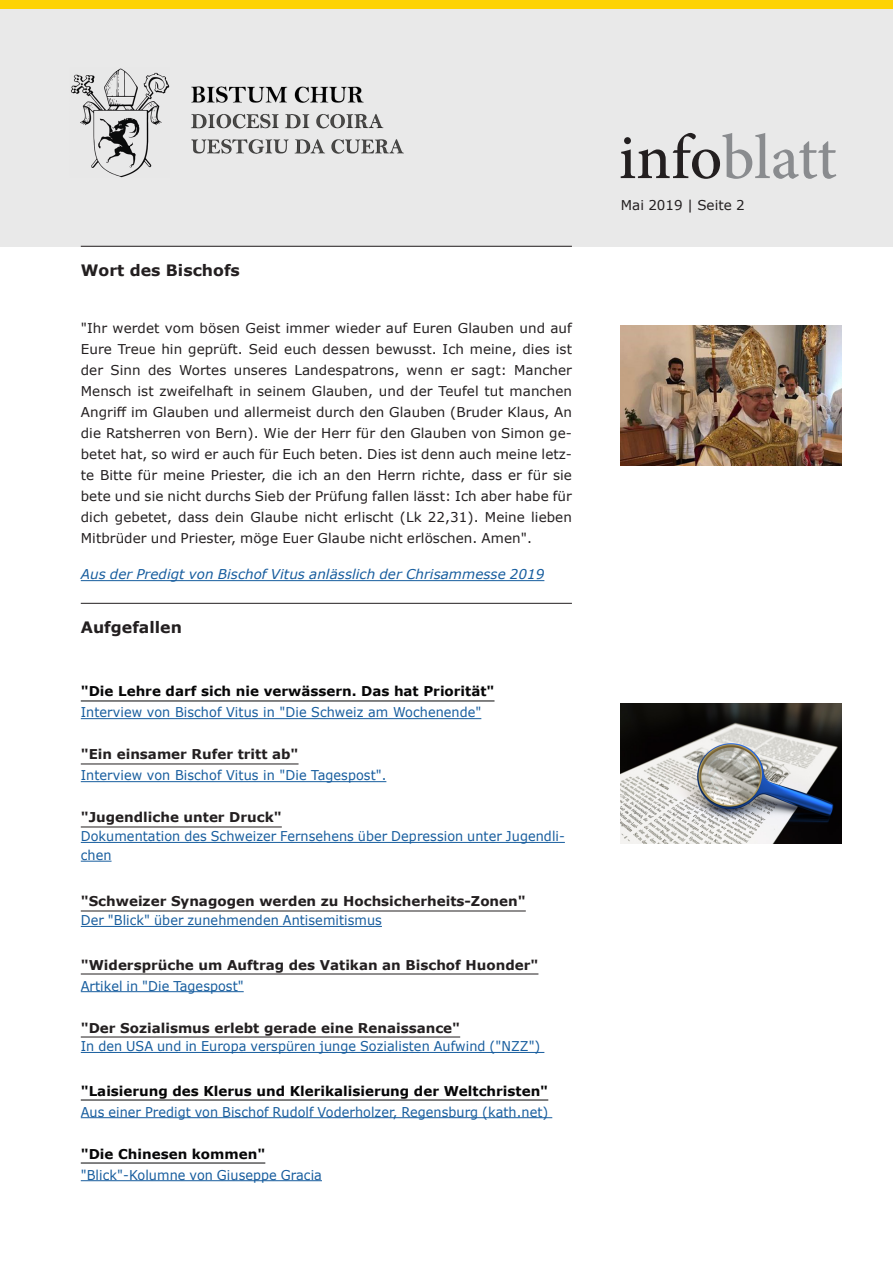
<style>
.page{position:relative;width:893px;height:1263px;background:#fff}
.page>*{position:absolute;margin:0;border:0;box-sizing:border-box;transform-origin:0 0}
.t1{font:500 63.6px "Minion Pro";letter-spacing:-.005em;color:#8a8c8f}
._1_Rubriken-Titel_mi{font:700 15.75px "Verdana";color:#231f20}
._5__Grundschrift_Blo{font:13.5px/21px "Verdana";letter-spacing:.005em;color:#231f20;text-align:justify}
._5__Grundschrift_Blo-2{font:13.5px/18.8px "Verdana";letter-spacing:.005em;color:#175d9e;scale:.95 1}
._2__Titel_mit_Unters{font:700 13.5px "Verdana";color:#231f20}
._2__Titel_mit_Unters-2{font:13.5px/21px "Verdana";letter-spacing:.005em;color:#175d9e;scale:.95 1}
._2__Titel_mit_Unters-3{font:700 13.5px "Verdana";color:#060607}
._9__Grundschrift_Blo{font:italic 13.5px "Verdana";letter-spacing:.005em;color:#175d9e}
._8__Ausgabedatum_Pag{font:13.5px "Verdana";letter-spacing:.005em;color:#231f20}
.s1{font-weight:700;color:#060607}
.s2{font-weight:700;color:#231f20}
.s3{color:#231f20}
</style>
<div class="page">
<div style="left:0;top:9px;width:893px;height:238px;background:#e9e9e9"></div>
<hr style="left:81px;top:246px;width:491px;height:1px;background:#231f20">
<hr style="left:81px;top:580px;width:463px;height:1px;background:#175d9e">
<hr style="left:81px;top:603px;width:491px;height:1px;background:#231f20">
<hr style="left:81px;top:701px;width:413px;height:1px;background:#060607">
<hr style="left:81px;top:718px;width:400px;height:1px;background:#175d9e">
<hr style="left:81px;top:764px;width:218px;height:1px;background:#231f20">
<hr style="left:81px;top:781px;width:305px;height:1px;background:#175d9e">
<hr style="left:81px;top:827px;width:201px;height:1px;background:#231f20">
<hr style="left:81px;top:842px;width:484px;height:1px;background:#175d9e">
<hr style="left:81px;top:861px;width:31px;height:1px;background:#175d9e">
<hr style="left:81px;top:911px;width:445px;height:1px;background:#231f20">
<hr style="left:81px;top:926px;width:301px;height:1px;background:#175d9e">
<hr style="left:81px;top:974px;width:457px;height:1px;background:#231f20">
<hr style="left:81px;top:991px;width:163px;height:1px;background:#175d9e">
<hr style="left:81px;top:1037px;width:379px;height:1px;background:#231f20">
<hr style="left:81px;top:1052px;width:463px;height:1px;background:#175d9e">
<hr style="left:81px;top:1100px;width:467px;height:1px;background:#060607">
<hr style="left:81px;top:1117px;width:471px;height:1px;background:#175d9e">
<hr style="left:81px;top:1163px;width:184px;height:1px;background:#060607">
<hr style="left:81px;top:1180px;width:241px;height:1px;background:#175d9e">
<div style="left:0;top:0;width:893px;height:9px;background:#fed304"></div>
<img style="left:621px;top:326px;width:221px;height:139px">
<img style="left:621px;top:704px;width:221px;height:139px">
<p class="_1_Rubriken-Titel_mi" style="left:81px;top:259px;width:161px">Wort des Bischofs</p>
<p class="_5__Grundschrift_Blo" style="left:81px;top:318px;width:493px">"Ihr werdet vom bösen Geist immer wieder auf Euren Glauben und auf Eure Treue hin geprüft. Seid euch dessen bewusst. Ich meine, dies ist der Sinn des Wortes unseres Landespatrons, wenn er sagt: Mancher Mensch ist zweifelhaft in seinem Glauben, und der Teufel tut manchen Angriff im Glauben und allermeist durch den Glauben (Bruder Klaus, An die Ratsherren von Bern). Wie der Herr für den Glauben von Simon ge&shy;betet hat, so wird er auch für Euch beten. Dies ist denn auch meine letz&shy;te Bitte für meine Priester, die ich an den Herrn richte, dass er für sie bete und sie nicht durchs Sieb der Prüfung fallen lässt: Ich aber habe für dich gebetet, dass dein Glaube nicht erlischt (Lk 22,31). Meine lieben Mitbrüder und Priester, möge Euer Glaube nicht erlöschen. Amen".</p>
<p class="_9__Grundschrift_Blo" style="left:81px;top:565px;width:465px">Aus der Predigt von Bischof Vitus anlässlich der Chrisammesse 2019</p>
<p class="_1_Rubriken-Titel_mi" style="left:81px;top:616px;width:103px">Aufgefallen</p>
<p class="_2__Titel_mit_Unters-2" style="left:81px;top:681px;width:437px"><span class="s1">"Die Lehre darf sich nie verwässern. Das hat Priorität"<br></span>Interview von Bischof Vitus in "Die Schweiz am Wochenende"</p>
<p class="_2__Titel_mit_Unters-2" style="left:81px;top:744px;width:323px"><span class="s2">"Ein einsamer Rufer tritt ab"<br></span>Interview von Bischof Vitus in "Die Tagespost".</p>
<p class="_2__Titel_mit_Unters" style="left:81px;top:808px;width:202px">"Jugendliche unter Druck"</p>
<p class="_5__Grundschrift_Blo-2" style="left:81px;top:827px;width:511px">Dokumentation des Schweizer Fernsehens über Depression unter Jugendli&shy;chen</p>
<p class="_2__Titel_mit_Unters" style="left:81px;top:892px;width:446px">"Schweizer Synagogen werden zu Hochsicherheits-Zonen"</p>
<p class="_5__Grundschrift_Blo-2" style="left:81px;top:911px;width:319px">Der "Blick" über zunehmenden Antisemitismus</p>
<p class="_2__Titel_mit_Unters" style="left:81px;top:955px;width:459px">"Widersprüche um Auftrag des Vatikan an Bischof Huonder"</p>
<p class="_5__Grundschrift_Blo-2" style="left:81px;top:976px;width:173px">Artikel in "Die Tagespost"</p>
<p class="_2__Titel_mit_Unters" style="left:81px;top:1018px;width:381px">"Der Sozialismus erlebt gerade eine Renaissance"</p>
<p class="_5__Grundschrift_Blo-2" style="left:81px;top:1037px;width:485px">In den USA und in Europa verspüren junge Sozialisten Aufwind ("NZZ")</p>
<p class="_2__Titel_mit_Unters-3" style="left:81px;top:1081px;width:469px">"Laisierung des Klerus und Klerikalisierung der Weltchristen"</p>
<p class="_5__Grundschrift_Blo-2" style="left:81px;top:1102px;width:494px">Aus einer Predigt von Bischof Rudolf Voderholzer, Regensburg (kath.net)</p>
<p class="_2__Titel_mit_Unters-3" style="left:81px;top:1144px;width:186px">"Die Chinesen kommen"</p>
<p class="_5__Grundschrift_Blo-2" style="left:81px;top:1165px;width:255px">"Blick"-Kolumne von Giuseppe Gracia</p>
<p class="t1" style="left:619px;top:115px;width:220px"><span class="s3">info</span>blatt</p>
<p class="_8__Ausgabedatum_Pag" style="left:621px;top:196px;width:125px">Mai 2019 | Seite 2</p>
</div>
